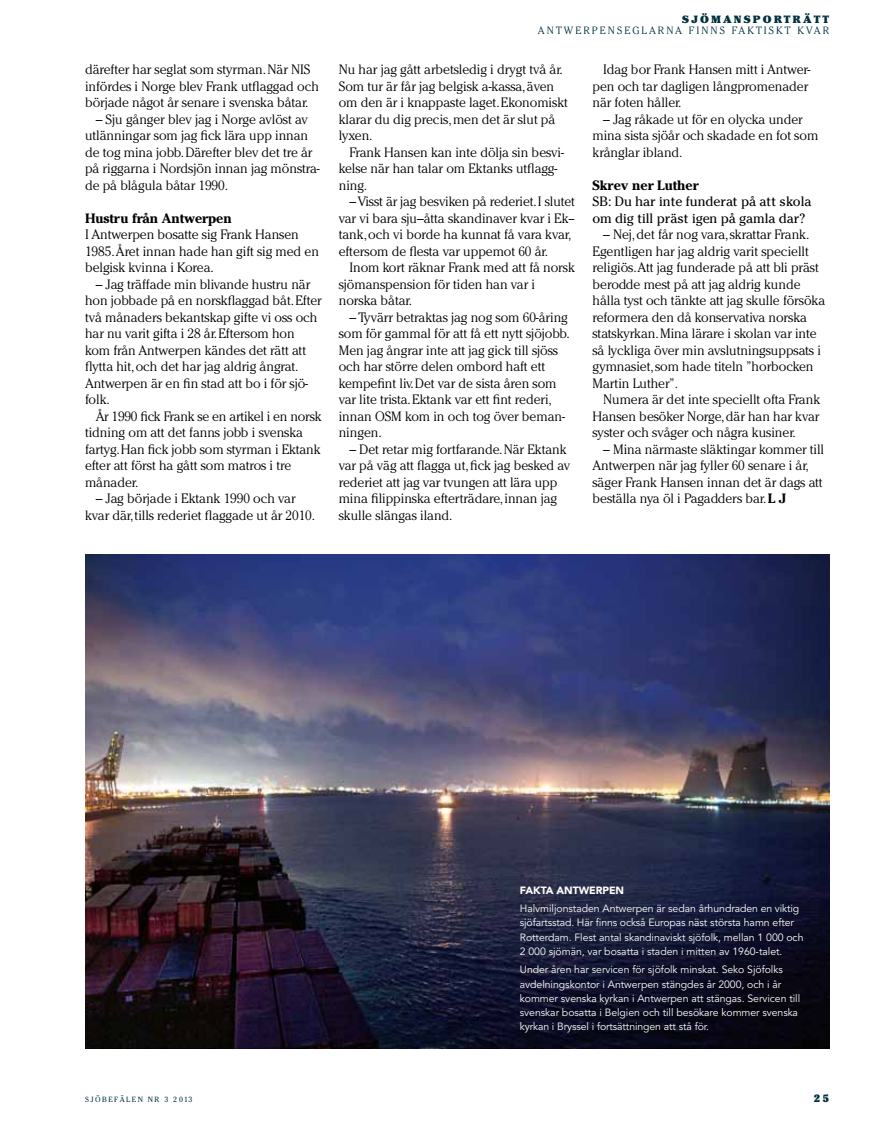
<style>
.page{position:relative;width:893px;height:1127px;background:#fff}
.page>*{position:absolute;margin:0;border:0;box-sizing:border-box;transform-origin:0 0}
.t1{font:300 13.5px/16.5px "Cheltenham";letter-spacing:-.005em;color:#000}
.t2{font:13.5px/16.5px "Cheltenham";letter-spacing:-.005em;color:#000}
.t3{font:700 13.5px "Cheltenham";letter-spacing:-.005em;color:#000}
.t4{font:10.5px/14.2px "Avenir";letter-spacing:-.005em;color:#fff}
.t5{font:300 10.5px "Cheltenham";color:#00303e}
.t6{font:900 10.5px "Cheltenham";letter-spacing:.2em;color:#00303e}
.t7{font:900 10.5px "Avenir";color:#fff}
.t8{font:7.5px "Cheltenham";letter-spacing:.2em;color:#00303e}
.s1{font-weight:700}
</style>
<div class="page">
<img style="left:85px;top:554px;width:744px;height:494px">
<p class="t6" style="left:682px;top:13px;width:141px">SJÖMANSPORTRÄTT</p>
<p class="t1" style="left:85px;top:61px;width:235px">därefter har seglat som styrman. När NIS infördes i Norge blev Frank utflaggad och började något år senare i svenska båtar.</p>
<p class="t1" style="left:85px;top:111px;width:236px;text-indent:11px">– Sju gånger blev jag i Norge avlöst av utlänningar som jag fick lära upp innan de tog mina jobb. Därefter blev det tre år på riggarna i Nordsjön innan jag mönstra&shy;de på blågula båtar 1990.</p>
<p class="t3" style="left:85px;top:210px;width:148px">Hustru från Antwerpen</p>
<p class="t1" style="left:85px;top:226px;width:235px">I Antwerpen bosatte sig Frank Hansen<br>1985. Året innan hade han gift sig med en belgisk kvinna i Korea.</p>
<p class="t1" style="left:85px;top:276px;width:238px;text-indent:11px">– Jag träffade min blivande hustru när hon jobbade på en norskflaggad båt. Efter två månaders bekantskap gifte vi oss och har nu varit gifta i 28 år. Eftersom hon kom från Antwerpen kändes det rätt att flytta hit, och det har jag aldrig ångrat.<br>Antwerpen är en fin stad att bo i för sjö&shy;folk.</p>
<p class="t1" style="left:85px;top:408px;width:238px;text-indent:11px">År 1990 fick Frank se en artikel i en norsk tidning om att det fanns jobb i svenska fartyg. Han fick jobb som styrman i Ektank efter att först ha gått som matros i tre månader.</p>
<p class="t1" style="left:85px;top:490px;width:232px;text-indent:11px">– Jag började i Ektank 1990 och var kvar där, tills rederiet flaggade ut år 2010.</p>
<p class="t5" style="left:538px;top:24px;width:9px">ant</p>
<p class="t5" style="left:564px;top:24px;width:21px">werpenseglarna</p>
<p class="t5" style="left:689px;top:24px;width:9px">finns</p>
<p class="t5" style="left:732px;top:24px;width:9px">faktiskt</p>
<p class="t5" style="left:797px;top:24px;width:9px">kvar</p>
<p class="t1" style="left:339px;top:61px;width:231px">Nu har jag gått arbetsledig i drygt två år.<br>Som tur är får jag belgisk a-kassa, även om den är i knappaste laget. Ekonomiskt klarar du dig precis, men det är slut på lyxen.</p>
<p class="t1" style="left:339px;top:144px;width:227px;text-indent:11px">Frank Hansen kan inte dölja sin besvi&shy;kelse när han talar om Ektanks utflagg&shy;ning.</p>
<p class="t1" style="left:339px;top:193px;width:238px;text-indent:11px">–Visst är jag besviken på rederiet. I slutet var vi bara sju–åtta skandinaver kvar i Ek-- tank, och vi borde ha kunnat få vara kvar, eftersom de flesta var uppemot 60 år.</p>
<p class="t1" style="left:339px;top:259px;width:238px;text-indent:11px">Inom kort räknar Frank med att få norsk sjömanspension för tiden han var i norska båtar.</p>
<p class="t1" style="left:339px;top:309px;width:232px;text-indent:11px">– Tyvärr betraktas jag nog som 60-åring som för gammal för att få ett nytt sjöjobb.<br>Men jag ångrar inte att jag gick till sjöss och har större delen ombord haft ett kempefint liv. Det var de sista åren som var lite trista. Ektank var ett fint rederi, innan OSM kom in och tog över beman&shy;ningen.</p>
<p class="t1" style="left:339px;top:441px;width:233px;text-indent:11px">– Det retar mig fortfarande. När Ektank var på väg att flagga ut, fick jag besked av rederiet att jag var tvungen att lära upp mina filippinska efterträdare, innan jag skulle slängas iland.</p>
<p class="t1" style="left:592px;top:61px;width:219px;text-indent:11px">Idag bor Frank Hansen mitt i Antwer&shy;pen och tar dagligen långpromenader när foten håller.</p>
<p class="t1" style="left:592px;top:111px;width:227px;text-indent:11px">– Jag råkade ut för en olycka under mina sista sjöår och skadade en fot som krånglar ibland.</p>
<p class="t3" style="left:592px;top:177px;width:108px">Skrev ner Luther</p>
<p class="t2" style="left:592px;top:193px;width:220px">SB : Du har inte funderat på att skola om dig till präst igen på gamla dar?</p>
<p class="t1" style="left:592px;top:226px;width:234px;text-indent:11px">– Nej, det får nog vara, skrattar Frank.<br>Egentligen har jag aldrig varit speciellt religiös.Att jag funderade på att bli präst berodde mest på att jag aldrig kunde hålla tyst och tänkte att jag skulle försöka reformera den då konservativa norska statskyrkan. Mina lärare i skolan var inte så lyckliga över min avslutningsuppsats i gymnasiet, som hade titeln ”horbocken Martin Luther”.</p>
<p class="t1" style="left:592px;top:391px;width:229px;text-align:justify;text-indent:11px">Numera är det inte speciellt ofta Frank Hansen besöker Norge, där han har kvar syster och svåger och några kusiner.</p>
<p class="t1" style="left:592px;top:441px;width:233px;text-indent:11px">– Mina närmaste släktingar kommer till Antwerpen när jag fyller 60 senare i år, säger Frank Hansen innan det är dags att beställa nya öl i Pagadders bar. <span class="s1">L J</span></p>
<p class="t7" style="left:520px;top:883px;width:46px">FaktA ANTWERPEN</p>
<p class="t4" style="left:520px;top:902px;width:285px">Halvmiljonstaden Antwerpen är sedan århundraden en viktig sjöfartsstad. Här finns också Europas näst största hamn efter Rotterdam. Flest antal skandinaviskt sjöfolk, mellan 1 000 och 2 000 sjömän, var bosatta i staden i mitten av 1960-talet.</p>
<p class="t4" style="left:520px;top:963px;width:282px">U nder åren har servicen för sjöfolk minskat. Seko Sjöfolks avdelningskontor i Antwerpen stängdes år 2000, och i år kommer svenska kyrkan i Antwerpen att stängas. Servicen till svenskar bosatta i Belgien och till besökare kommer svenska kyrkan i B ryssel i fortsättningen att stå för.</p>
<p class="t8" style="left:85px;top:1094px;width:109px">sjöbefälen nr 3 2013</p>
<p class="t6" style="left:814px;top:1091px;width:17px">2 5</p>
</div>
